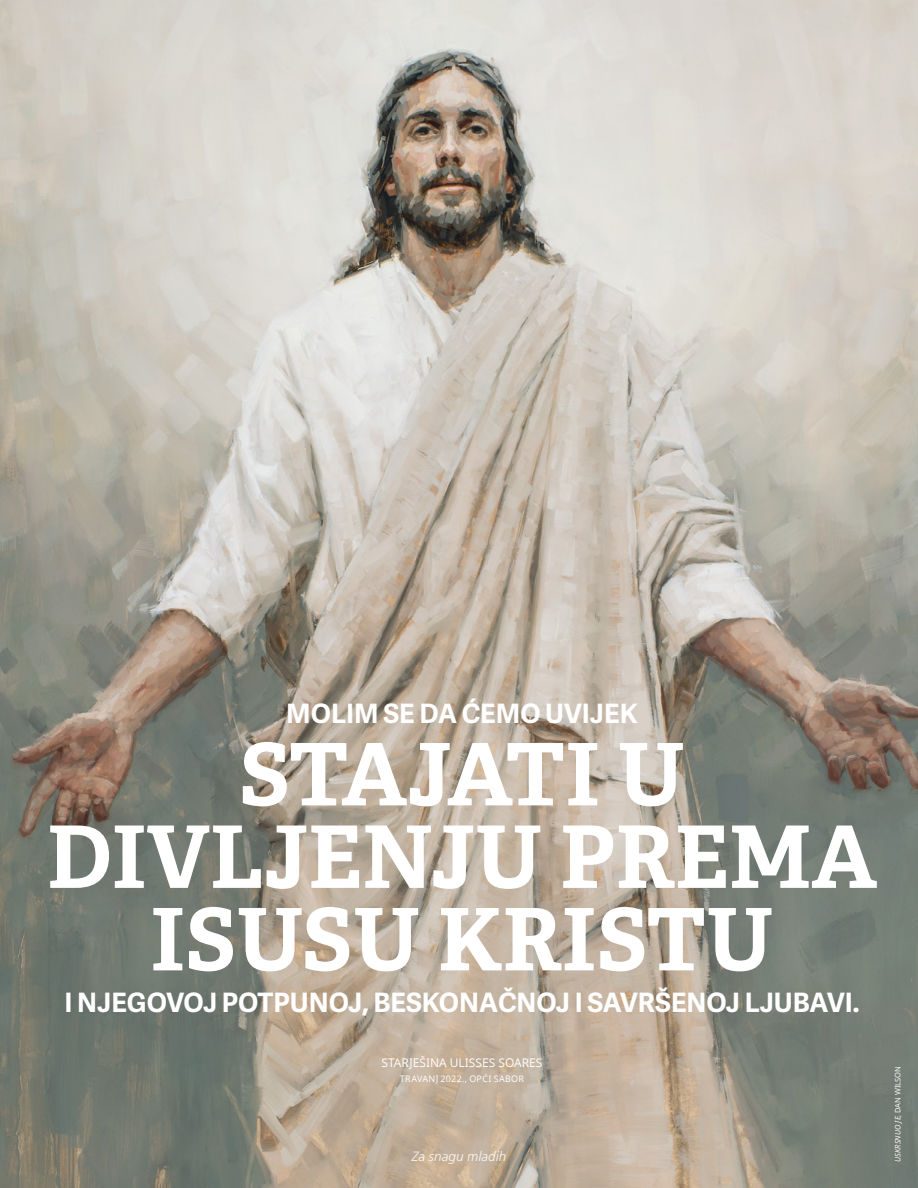
<style>
.page{position:relative;width:918px;height:1188px;background:#fff}
.page>*{position:absolute;margin:0;border:0;box-sizing:border-box;transform-origin:0 0}
.t1{font:700 86.1px/82.5px "Helam Slablds Lat";color:#fff;text-align:center}
.t2{font:700 26.7px "Helamlds Lat";color:#fff}
.t3{font:italic 300 13.5px "Frutigerlds Lat";color:#fff}
.t4{font:12px "Dots Solidlds Lat";color:#fff}
.t5{font:9px "Dots Solidlds Lat";letter-spacing:.03em;color:#fff}
.Credit{font:italic 7.5px "Dots Solidlds Lat";letter-spacing:-.01em;color:#fff}
.s1{font-style:normal}
</style>
<div class="page">
<img style="left:0;top:0;width:918px;height:1188px">
<p class="t2" style="left:286px;top:692px;width:353px">MOLIM SE DA ĆEMO UVIJEK</p>
<h1 class="t1" style="left:47px;top:732px;width:832px">STAJATI U<br>DIVLJENJU PREMA<br>ISUSU KRISTU</h1>
<p class="t2" style="left:65px;top:981px;width:796px">I NJEGOVOJ POTPUNOJ, BESKONAČNOJ I SAVRŠENOJ LJUBAVI.</p>
<p class="t4" style="left:382px;top:1054px;width:162px">STARJEŠINA ULISSES SOARES</p>
<p class="t5" style="left:400px;top:1072px;width:126px">TRAVANJ 2022., OPĆI SABOR</p>
<p class="t3" style="left:412px;top:1146px;width:96px">Za snagu mladih</p>
<p class="Credit" style="left:892px;top:1162px;width:97px;rotate:-90deg">USKRSNUO JE<span class="s1">, DAN WILSON</span></p>
</div>
